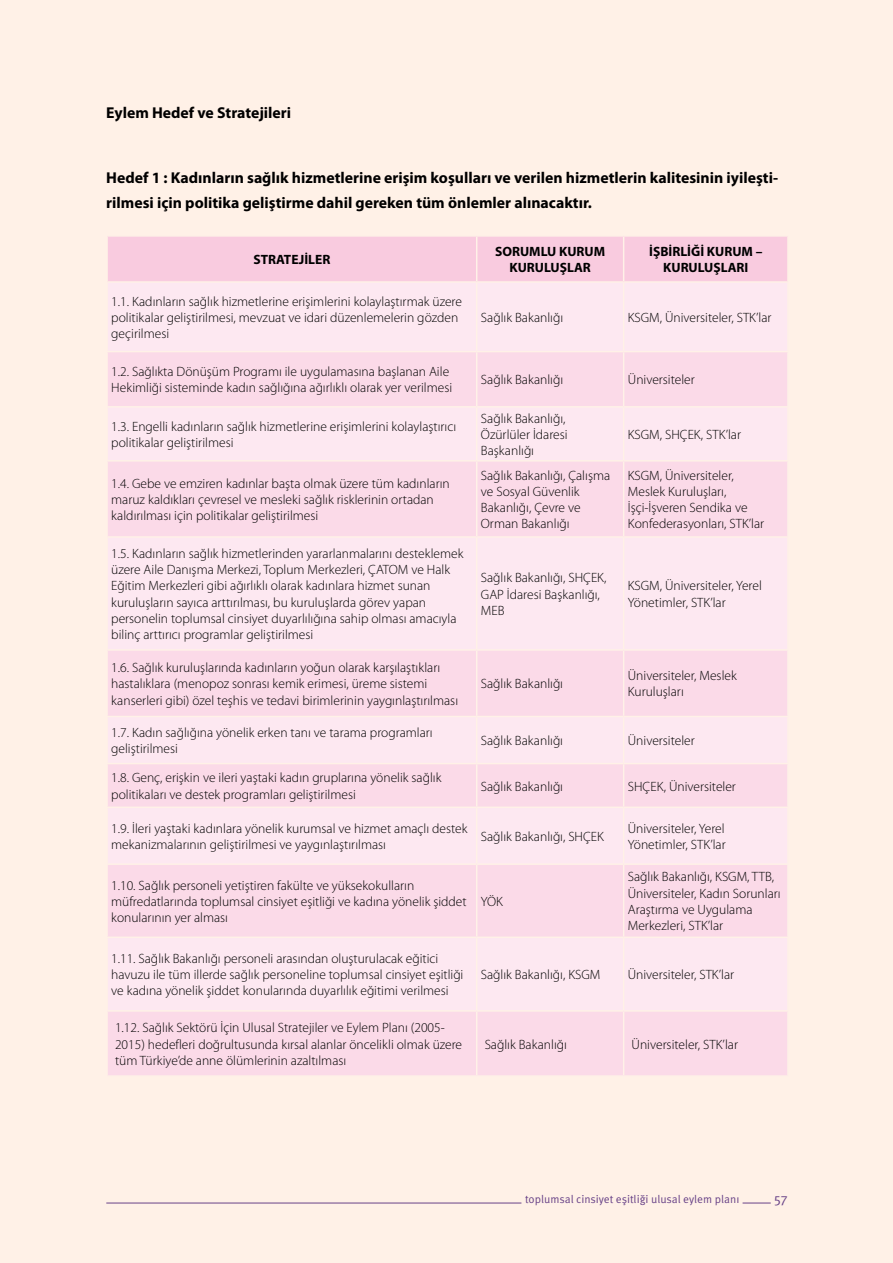
<style>
.page{position:relative;width:893px;height:1263px;background:#fff1e7}
.page>*{position:absolute;margin:0;border:0;box-sizing:border-box;transform-origin:0 0}
.t1{font:700 15.75px/25.5px "Myriad Pro";color:#000}
.t2{font:300 13.5px/16.2px "Myriad Pro";color:#000}
.t3{font:700 13.5px/16.2px "Myriad Pro";color:#000;text-align:center}
.t4{font:13.5px "Meta Pro";color:#684287}
.t5{font:11.25px "Meta Pro";color:#684287}
</style>
<div class="page">
<svg style="left:743px;top:1203px;width:28px;height:1px"></svg>
<hr style="left:106px;top:1203px;width:415px;height:1px;background:#684287">
<div style="left:108px;top:237px;width:679px;height:44px;background:#f9cbdf"></div>
<svg style="left:108px;top:352px;width:679px;height:723px;fill:#fbdae8"></svg>
<hr style="left:476px;top:237px;width:1px;height:44px;background:#fff1e7">
<hr style="left:623px;top:237px;width:1px;height:44px;background:#fff1e7">
<hr style="left:476px;top:352px;width:1px;height:54px;background:#fff1e7">
<hr style="left:623px;top:352px;width:1px;height:54px;background:#fff1e7">
<hr style="left:106px;top:406px;width:371px;height:2px;background:#fff1e7">
<hr style="left:477px;top:406px;width:147px;height:2px;background:#fff1e7">
<hr style="left:476px;top:408px;width:1px;height:52px;background:#fff1e7">
<hr style="left:624px;top:406px;width:165px;height:2px;background:#fff1e7">
<hr style="left:623px;top:408px;width:1px;height:52px;background:#fff1e7">
<hr style="left:106px;top:460px;width:371px;height:2px;background:#fff1e7">
<hr style="left:477px;top:460px;width:147px;height:2px;background:#fff1e7">
<hr style="left:476px;top:462px;width:1px;height:74px;background:#fff1e7">
<hr style="left:624px;top:460px;width:165px;height:2px;background:#fff1e7">
<hr style="left:623px;top:462px;width:1px;height:74px;background:#fff1e7">
<hr style="left:106px;top:536px;width:371px;height:2px;background:#fff1e7">
<hr style="left:477px;top:536px;width:147px;height:2px;background:#fff1e7">
<hr style="left:476px;top:538px;width:1px;height:111px;background:#fff1e7">
<hr style="left:624px;top:536px;width:165px;height:2px;background:#fff1e7">
<hr style="left:623px;top:538px;width:1px;height:111px;background:#fff1e7">
<hr style="left:106px;top:649px;width:371px;height:2px;background:#fff1e7">
<hr style="left:477px;top:649px;width:147px;height:2px;background:#fff1e7">
<hr style="left:476px;top:651px;width:1px;height:65px;background:#fff1e7">
<hr style="left:624px;top:649px;width:165px;height:2px;background:#fff1e7">
<hr style="left:623px;top:651px;width:1px;height:65px;background:#fff1e7">
<hr style="left:106px;top:716px;width:371px;height:1px;background:#fff1e7">
<hr style="left:477px;top:716px;width:147px;height:1px;background:#fff1e7">
<hr style="left:476px;top:717px;width:1px;height:46px;background:#fff1e7">
<hr style="left:624px;top:716px;width:165px;height:1px;background:#fff1e7">
<hr style="left:623px;top:717px;width:1px;height:46px;background:#fff1e7">
<hr style="left:106px;top:763px;width:371px;height:1px;background:#fff1e7">
<hr style="left:477px;top:763px;width:147px;height:1px;background:#fff1e7">
<hr style="left:476px;top:764px;width:1px;height:42px;background:#fff1e7">
<hr style="left:624px;top:763px;width:165px;height:1px;background:#fff1e7">
<hr style="left:623px;top:764px;width:1px;height:42px;background:#fff1e7">
<hr style="left:106px;top:806px;width:371px;height:2px;background:#fff1e7">
<hr style="left:477px;top:806px;width:147px;height:2px;background:#fff1e7">
<hr style="left:476px;top:808px;width:1px;height:55px;background:#fff1e7">
<hr style="left:624px;top:806px;width:165px;height:2px;background:#fff1e7">
<hr style="left:623px;top:808px;width:1px;height:55px;background:#fff1e7">
<hr style="left:106px;top:863px;width:371px;height:2px;background:#fff1e7">
<hr style="left:477px;top:863px;width:147px;height:2px;background:#fff1e7">
<hr style="left:476px;top:865px;width:1px;height:71px;background:#fff1e7">
<hr style="left:624px;top:863px;width:165px;height:2px;background:#fff1e7">
<hr style="left:623px;top:865px;width:1px;height:71px;background:#fff1e7">
<hr style="left:106px;top:936px;width:371px;height:2px;background:#fff1e7">
<hr style="left:477px;top:936px;width:147px;height:2px;background:#fff1e7">
<hr style="left:476px;top:938px;width:1px;height:72px;background:#fff1e7">
<hr style="left:624px;top:936px;width:165px;height:2px;background:#fff1e7">
<hr style="left:623px;top:938px;width:1px;height:72px;background:#fff1e7">
<hr style="left:106px;top:1010px;width:371px;height:2px;background:#fff1e7">
<hr style="left:477px;top:1010px;width:147px;height:2px;background:#fff1e7">
<hr style="left:476px;top:1012px;width:1px;height:63px;background:#fff1e7">
<hr style="left:624px;top:1010px;width:165px;height:2px;background:#fff1e7">
<hr style="left:623px;top:1012px;width:1px;height:63px;background:#fff1e7">
<p class="t1" style="left:106px;top:100px;width:186px">Eylem Hedef ve Stratejileri</p>
<p class="t1" style="left:106px;top:164px;width:673px">Hedef 1 : Kadınların sağlık hizmetlerine erişim koşulları ve verilen hizmetlerin kalitesinin iyileşti&shy;rilmesi için politika geliştirme dahil gereken tüm önlemler alınacaktır.</p>
<p class="t3" style="left:253px;top:251px;width:78px">STRATEJİLER</p>
<p class="t3" style="left:495px;top:243px;width:112px">SORUMLU KURUM<br>KURULUŞLAR</p>
<p class="t3" style="left:649px;top:243px;width:115px">İŞBİRLİĞİ KURUM –<br>KURULUŞLARI</p>
<p class="t2" style="left:111px;top:293px;width:352px">1.1. Kadınların sağlık hizmetlerine erişimlerini kolaylaştırmak üzere politikalar geliştirilmesi, mevzuat ve idari düzenlemelerin gözden geçirilmesi</p>
<p class="t2" style="left:481px;top:309px;width:84px">Sağlık Bakanlığı</p>
<p class="t2" style="left:628px;top:309px;width:145px">KSGM, Üniversiteler, STK’lar</p>
<p class="t2" style="left:111px;top:364px;width:342px">1.2. Sağlıkta Dönüşüm Programı ile uygulamasına başlanan Aile<br>Hekimliği sisteminde kadın sağlığına ağırlıklı olarak yer verilmesi</p>
<p class="t2" style="left:481px;top:372px;width:84px">Sağlık Bakanlığı</p>
<p class="t2" style="left:628px;top:372px;width:68px">Üniversiteler</p>
<p class="t2" style="left:111px;top:418px;width:346px">1.3. Engelli kadınların sağlık hizmetlerine erişimlerini kolaylaştırıcı politikalar geliştirilmesi</p>
<p class="t2" style="left:481px;top:410px;width:88px">Sağlık Bakanlığı,<br>Özürlüler İdaresi<br>Başkanlığı</p>
<p class="t2" style="left:628px;top:426px;width:115px">KSGM, SHÇEK, STK’lar</p>
<p class="t2" style="left:111px;top:475px;width:340px">1.4. Gebe ve emziren kadınlar başta olmak üzere tüm kadınların maruz kaldıkları çevresel ve mesleki sağlık risklerinin ortadan kaldırılması için politikalar geliştirilmesi</p>
<p class="t2" style="left:481px;top:467px;width:131px">Sağlık Bakanlığı, Çalışma ve Sosyal Güvenlik<br>Bakanlığı, Çevre ve<br>Orman Bakanlığı</p>
<p class="t2" style="left:628px;top:467px;width:138px">KSGM, Üniversiteler,<br>Meslek Kuruluşları,<br>İşçi-İşveren Sendika ve<br>Konfederasyonları, STK’lar</p>
<p class="t2" style="left:111px;top:546px;width:354px">1.5. Kadınların sağlık hizmetlerinden yararlanmalarını desteklemek üzere Aile Danışma Merkezi, Toplum Merkezleri, ÇATOM ve Halk Eğitim Merkezleri gibi ağırlıklı olarak kadınlara hizmet sunan kuruluşların sayıca arttırılması, bu kuruluşlarda görev yapan personelin toplumsal cinsiyet duyarlılığına sahip olması amacıyla bilinç arttırıcı programlar geliştirilmesi</p>
<p class="t2" style="left:481px;top:570px;width:127px">Sağlık Bakanlığı, SHÇEK,<br>GAP İdaresi Başkanlığı,<br>MEB</p>
<p class="t2" style="left:628px;top:578px;width:136px">KSGM, Üniversiteler, Yerel<br>Yönetimler, STK’lar</p>
<p class="t2" style="left:111px;top:660px;width:348px">1.6. Sağlık kuruluşlarında kadınların yoğun olarak karşılaştıkları hastalıklara (menopoz sonrası kemik erimesi, üreme sistemi kanserleri gibi) özel teşhis ve tedavi birimlerinin yaygınlaştırılması</p>
<p class="t2" style="left:481px;top:676px;width:84px">Sağlık Bakanlığı</p>
<p class="t2" style="left:628px;top:668px;width:110px">Üniversiteler, Meslek<br>Kuruluşları</p>
<p class="t2" style="left:111px;top:725px;width:323px">1.7. Kadın sağlığına yönelik erken tanı ve tarama programları geliştirilmesi</p>
<p class="t2" style="left:481px;top:733px;width:84px">Sağlık Bakanlığı</p>
<p class="t2" style="left:628px;top:733px;width:68px">Üniversiteler</p>
<p class="t2" style="left:111px;top:770px;width:332px">1.8. Genç, erişkin ve ileri yaştaki kadın gruplarına yönelik sağlık politikaları ve destek programları geliştirilmesi</p>
<p class="t2" style="left:481px;top:778px;width:84px">Sağlık Bakanlığı</p>
<p class="t2" style="left:628px;top:778px;width:110px">SHÇEK, Üniversiteler</p>
<p class="t2" style="left:111px;top:820px;width:358px">1.9. İleri yaştaki kadınlara yönelik kurumsal ve hizmet amaçlı destek mekanizmalarının geliştirilmesi ve yaygınlaştırılması</p>
<p class="t2" style="left:481px;top:828px;width:125px">Sağlık Bakanlığı, SHÇEK</p>
<p class="t2" style="left:628px;top:820px;width:99px">Üniversiteler, Yerel<br>Yönetimler, STK’lar</p>
<p class="t2" style="left:111px;top:877px;width:357px">1.10. Sağlık personeli yetiştiren fakülte ve yüksekokulların müfredatlarında toplumsal cinsiyet eşitliği ve kadına yönelik şiddet konularının yer alması</p>
<p class="t2" style="left:628px;top:869px;width:154px">Sağlık Bakanlığı, KSGM, TTB,<br>Üniversiteler, Kadın Sorunları<br>Araştırma ve Uygulama<br>Merkezleri, STK’lar</p>
<p class="t2" style="left:481px;top:893px;width:24px">YÖK</p>
<p class="t2" style="left:111px;top:950px;width:354px">1.11. Sağlık Bakanlığı personeli arasından oluşturulacak eğitici havuzu ile tüm illerde sağlık personeline toplumsal cinsiyet eşitliği ve kadına yönelik şiddet konularında duyarlılık eğitimi verilmesi</p>
<p class="t2" style="left:115px;top:1020px;width:349px">1.12. Sağlık Sektörü İçin Ulusal Stratejiler ve Eylem Planı (2005-<br>2015) hedefleri doğrultusunda kırsal alanlar öncelikli olmak üzere tüm Türkiye’de anne ölümlerinin azaltılması</p>
<p class="t2" style="left:481px;top:967px;width:121px">Sağlık Bakanlığı, KSGM</p>
<p class="t2" style="left:628px;top:967px;width:108px">Üniversiteler, STK’lar</p>
<p class="t2" style="left:485px;top:1036px;width:84px">Sağlık Bakanlığı</p>
<p class="t2" style="left:632px;top:1036px;width:108px">Üniversiteler, STK’lar</p>
<p class="t5" style="left:525px;top:1192px;width:216px">toplumsal cinsiyet eşitliği ulusal eylem planı</p>
<p class="t4" style="left:774px;top:1190px;width:15px">57</p>
</div>
